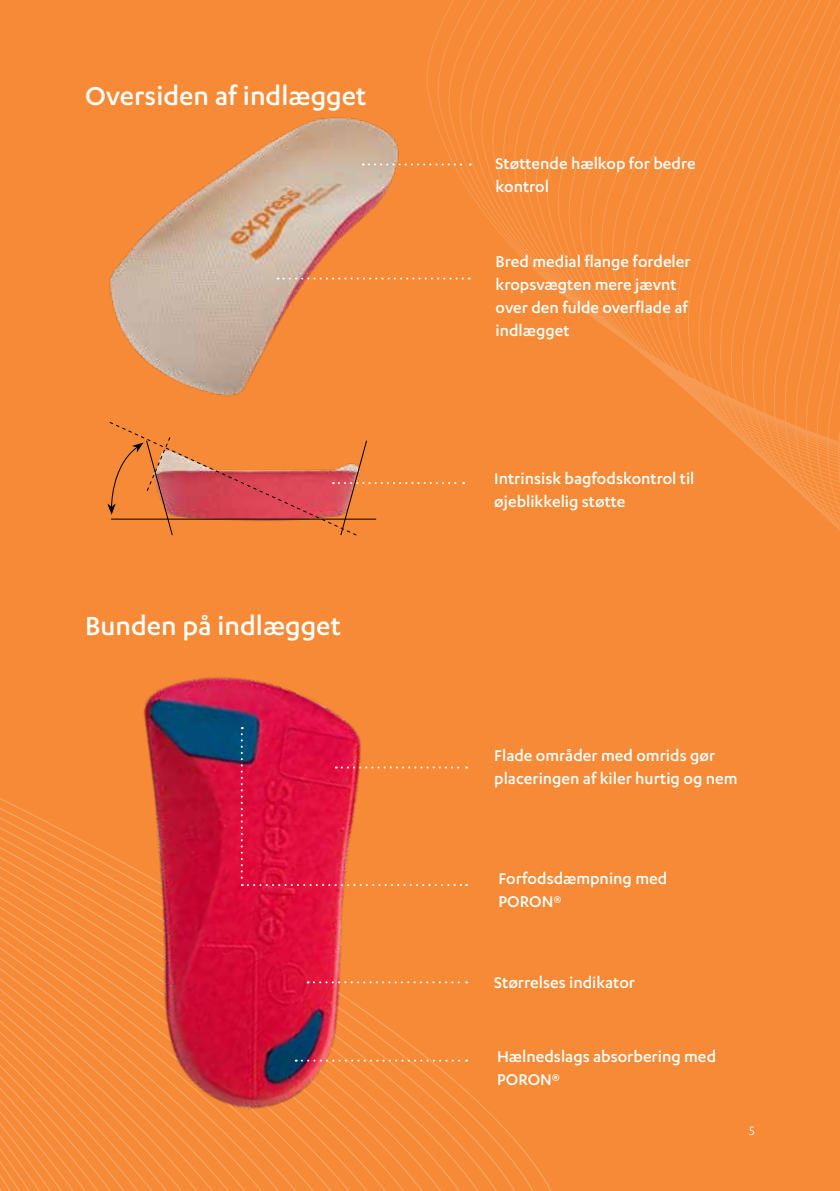
<style>
.page{position:relative;width:840px;height:1191px;background:#fff}
.page>*{position:absolute;margin:0;border:0;box-sizing:border-box;transform-origin:0 0}
.t1{font:500 30px "Karbon";color:#fff}
.t2{font:500 18px/23px "Karbon";color:#fff}
.t3{font:14px "Karbon";color:#fff}
</style>
<div class="page">
<div style="left:0;top:0;width:839px;height:1191px;background:#f68a36"></div>
<svg style="left:426px;top:0;width:413px;height:530px"></svg>
<svg style="left:0;top:1113px;width:552px;height:78px"></svg>
<img style="left:109px;top:104px;width:319px;height:304px">
<img style="left:0;top:677px;width:490px;height:484px">
<svg style="left:307px;top:981px;width:160px;height:2px"></svg>
<svg style="left:241px;top:727px;width:226px;height:159px"></svg>
<svg style="left:295px;top:1059px;width:172px;height:2px"></svg>
<svg style="left:277px;top:277px;width:192px;height:2px"></svg>
<svg style="left:362px;top:163px;width:108px;height:2px"></svg>
<svg style="left:107px;top:421px;width:357px;height:115px"></svg>
<h1 class="t1" style="left:85px;top:79px;width:283px">Oversiden af indlægget</h1>
<h1 class="t1" style="left:85px;top:609px;width:257px">Bunden på indlægget</h1>
<p class="t2" style="left:495px;top:152px;width:201px">Støttende hælkop for bedre kontrol</p>
<p class="t2" style="left:495px;top:249px;width:196px">Bred medial flange fordeler kropsvægten mere jævnt over den fulde overflade af indlægget</p>
<p class="t2" style="left:494px;top:466px;width:202px">Intrinsisk bagfodskontrol til øjeblikkelig støtte</p>
<p class="t2" style="left:494px;top:743px;width:245px">Flade områder med omrids gør placeringen af kiler hurtig og nem</p>
<p class="t2" style="left:498px;top:866px;width:170px">Forfodsdæmpning med<br>PORON®</p>
<p class="t2" style="left:494px;top:970px;width:142px">Størrelses indikator</p>
<p class="t2" style="left:497px;top:1044px;width:220px">Hælnedslags absorbering med<br>PORON®</p>
<p class="t3" style="left:748px;top:1123px;width:7px">5</p>
</div>
